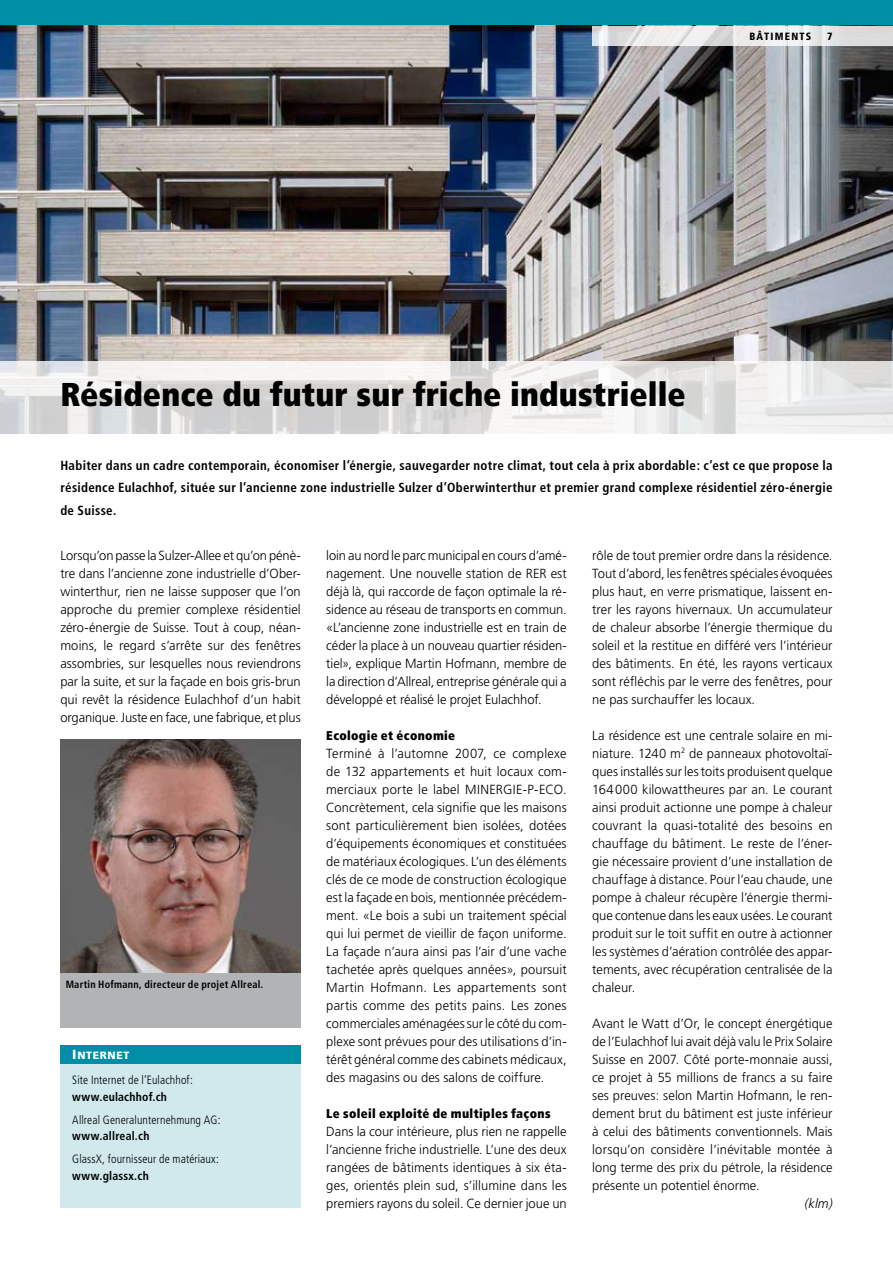
<style>
.page{position:relative;width:893px;height:1263px;background:#fff}
.page>*{position:absolute;margin:0;border:0;box-sizing:border-box;transform-origin:0 0}
.t1{font:900 condensed 33px "Frutiger";letter-spacing:.005em;color:#000}
.t2{font:300 13.2px/18px "Frutiger";color:#000;text-align:justify}
.t3{font:700 condensed 13.2px/22.5px "Frutiger";letter-spacing:.025em;color:#000;text-align:justify}
.t4{font:italic 300 13.2px "Frutiger";color:#000}
.t5{font:900 condensed 12.75px "Frutiger";letter-spacing:.025em;color:#000}
.t6{font:300 condensed 12px "Frutiger";letter-spacing:.01em;color:#000}
.t7{font:700 condensed 12px "Frutiger";letter-spacing:.02em;color:#000}
.t8{font:700 condensed 10.5px "Frutiger";letter-spacing:.02em;color:#000}
.t9{font:900 condensed 10.5px "Frutiger";color:#000}
.t10{font:10.5px "Frutiger Black SC800";letter-spacing:.06em;color:#fff}
.s1{font-size:13.2px}
</style>
<div class="page">
<div style="left:0;top:0;width:893px;height:26px;background:#008ea7"></div>
<img style="left:0;top:26px;width:893px;height:336px">
<svg style="left:0;top:362px;width:893px;height:72px"></svg>
<img style="left:60px;top:740px;width:241px;height:234px">
<div style="left:60px;top:1064px;width:241px;height:144px;background:#d1e9ed"></div>
<div style="left:60px;top:1046px;width:241px;height:18px;background:#008ea7"></div>
<div style="left:60px;top:974px;width:241px;height:54px;background:#b1b3b4"></div>
<svg style="left:592px;top:26px;width:301px;height:19px"></svg>
<p class="t9" style="left:749px;top:30px;width:22px">BÂTIME</p>
<p class="t9" style="left:791px;top:30px;width:15px">NTS</p>
<p class="t9" style="left:827px;top:30px;width:7px">7</p>
<h1 class="t1" style="left:60px;top:374px;width:627px">Résidence du futur sur friche industrielle</h1>
<p class="t3" style="left:60px;top:454px;width:774px">Habiter dans un cadre contemporain, économiser l’énergie, sauvegarder notre climat, tout cela à prix abordable: c’est ce que propose la résidence Eulachhof, située sur l’ancienne zone industrielle Sulzer d’Oberwinterthur et premier grand complexe résidentiel zéro-énergie de Suisse.</p>
<p class="t2" style="left:60px;top:546px;width:242px">Lorsqu’on passe la Sulzer-Allee et qu’on pénè&shy;tre dans l’ancienne zone industrielle d’Ober&shy;winterthur, rien ne laisse supposer que l’on approche du premier complexe résidentiel zéro-énergie de Suisse. Tout à coup, néan&shy;moins, le regard s’arrête sur des fenêtres assombries, sur lesquelles nous reviendrons par la suite, et sur la façade en bois gris-brun qui revêt la résidence Eulachhof d’un habit organique. Juste en face, une fabrique, et plus</p>
<p class="t2" style="left:326px;top:546px;width:242px">loin au nord le parc municipal en cours d’amé&shy;nagement. Une nouvelle station de RER est déjà là, qui raccorde de façon optimale la ré&shy;sidence au réseau de transports en commun. «L’ancienne zone industrielle est en train de céder la place à un nouveau quartier résiden&shy;tiel», explique Martin Hofmann, membre de la direction d’Allreal, entreprise générale qui a développé et réalisé le projet Eulachhof.</p>
<p class="t5" style="left:326px;top:727px;width:130px">Ecologie et économie</p>
<p class="t2" style="left:326px;top:744px;width:242px">Terminé à l’automne 2007, ce complexe de 132 appartements et huit locaux com&shy;merciaux porte le label MINERGIE-P-ECO.<br>Concrètement, cela signifie que les maisons sont particulièrement bien isolées, dotées d’équipements économiques et constituées de matériaux écologiques. L’un des éléments clés de ce mode de construction écologique est la façade en bois, mentionnée précédem&shy;ment. «Le bois a subi un traitement spécial qui lui permet de vieillir de façon uniforme.<br>La façade n’aura ainsi pas l’air d’une vache tachetée après quelques années», poursuit Martin Hofmann. Les appartements sont partis comme des petits pains. Les zones commerciales aménagées sur le côté du com&shy;plexe sont prévues pour des utilisations d’in&shy;térêt général comme des cabinets médicaux, des magasins ou des salons de coiffure.</p>
<p class="t5" style="left:326px;top:1105px;width:226px">Le soleil exploité de multiples façons</p>
<p class="t2" style="left:326px;top:1122px;width:242px">Dans la cour intérieure, plus rien ne rappelle l’ancienne friche industrielle. L’une des deux rangées de bâtiments identiques à six éta&shy;ges, orientés plein sud, s’illumine dans les premiers rayons du soleil. Ce dernier joue un</p>
<p class="t8" style="left:66px;top:978px;width:199px">Martin Hofmann, directeur de projet Allreal.</p>
<p class="t10" style="left:72px;top:1049px;width:59px"><span class="s1">I</span> NTERNET</p>
<p class="t6" style="left:72px;top:1073px;width:122px">Site Internet de l’Eulachhof:</p>
<p class="t7" style="left:72px;top:1089px;width:96px">www.eulachhof.ch</p>
<p class="t6" style="left:72px;top:1113px;width:150px">Allreal Generalunternehmung AG:</p>
<p class="t7" style="left:72px;top:1129px;width:79px">www.allreal.ch</p>
<p class="t6" style="left:72px;top:1152px;width:148px">GlassX, fournisseur de matériaux:</p>
<p class="t7" style="left:72px;top:1168px;width:78px">www.glassx.ch</p>
<p class="t2" style="left:592px;top:546px;width:242px">rôle de tout premier ordre dans la résidence.<br>Tout d’abord, les fenêtres spéciales évoquées plus haut, en verre prismatique, laissent en&shy;trer les rayons hivernaux. Un accumulateur de chaleur absorbe l’énergie thermique du soleil et la restitue en différé vers l’intérieur des bâtiments. En été, les rayons verticaux sont réfléchis par le verre des fenêtres, pour ne pas surchauffer les locaux.</p>
<p class="t2" style="left:592px;top:726px;width:242px">La résidence est une centrale solaire en mi&shy;niature. 1240 m<sup>2</sup> de panneaux photovoltaï&shy;ques installés sur les toits produisent quelque 164000 kilowattheures par an. Le courant ainsi produit actionne une pompe à chaleur couvrant la quasi-totalité des besoins en chauffage du bâtiment. Le reste de l’éner&shy;gie nécessaire provient d’une installation de chauffage à distance. Pour l’eau chaude, une pompe à chaleur récupère l’énergie thermi&shy;que contenue dans les eaux usées. Le courant produit sur le toit suffit en outre à actionner les systèmes d’aération contrôlée des appar&shy;tements, avec récupération centralisée de la chaleur.</p>
<p class="t2" style="left:592px;top:1014px;width:242px">Avant le Watt d’Or, le concept énergétique de l’Eulachhof lui avait déjà valu le Prix Solaire Suisse en 2007. Côté porte-monnaie aussi, ce projet à 55 millions de francs a su faire ses preuves: selon Martin Hofmann, le ren&shy;dement brut du bâtiment est juste inférieur à celui des bâtiments conventionnels. Mais lorsqu’on considère l’inévitable montée à long terme des prix du pétrole, la résidence présente un potentiel énorme.</p>
<p class="t4" style="left:805px;top:1196px;width:30px">(klm)</p>
</div>
